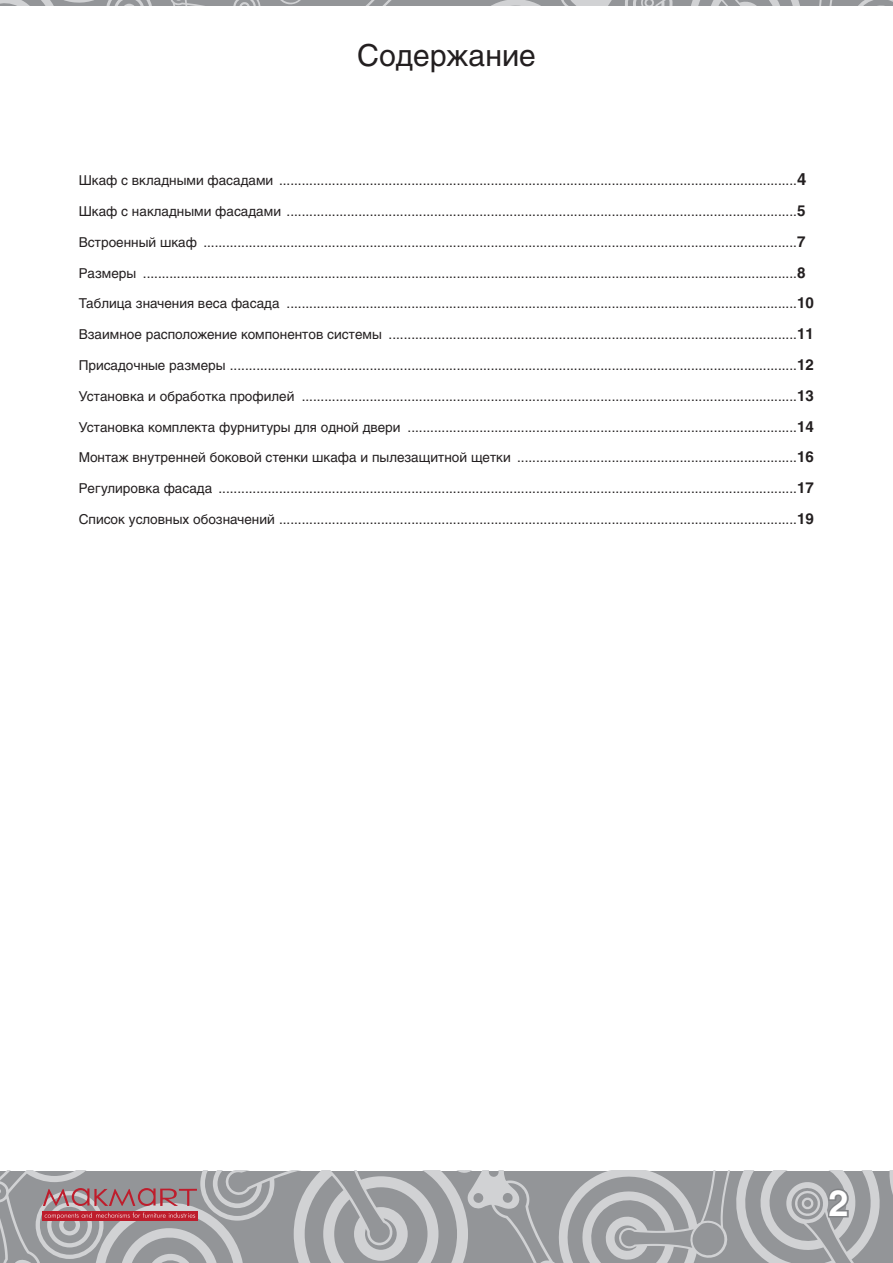
<style>
.page{position:relative;width:893px;height:1263px;background:#fff}
.page>*{position:absolute;margin:0;border:0;box-sizing:border-box;transform-origin:0 0}
.t1{font:700 36px "Helios";color:#fff}
.t2{font:30px "Helios";color:#231f20}
.t3{font:13.5px "Helios";color:#231f20}
.s1{font-weight:700;font-size:16.5px}
.s2{font-weight:700;font-size:15px}
</style>
<div class="page">
<svg style="left:888px;top:1171px;width:5px;height:92px"></svg>
<svg style="left:0;top:1171px;width:881px;height:92px"></svg>
<div style="left:0;top:0;width:893px;height:6px;background:#939598"></div>
<svg style="left:0;top:0;width:392px;height:6px"></svg>
<svg style="left:858px;top:0;width:35px;height:6px"></svg>
<svg style="left:625px;top:0;width:208px;height:6px"></svg>
<svg style="left:491px;top:0;width:121px;height:6px"></svg>
<h2 class="t2" style="left:357px;top:37px;width:180px">Содержание</h2>
<p class="t3" style="left:79px;top:173px;width:729px">Шкаф с вкладными фасадами .........................................................................................................................................<span class="s1">4</span></p>
<p class="t3" style="left:79px;top:203px;width:728px">Шкаф с накладными фасадами .......................................................................................................................................<span class="s2">5</span></p>
<p class="t3" style="left:79px;top:234px;width:728px">Встроенный шкаф .............................................................................................................................................................<span class="s2">7</span></p>
<p class="t3" style="left:79px;top:265px;width:728px">Размеры .............................................................................................................................................................................<span class="s2">8</span></p>
<p class="t3" style="left:79px;top:296px;width:737px">Таблица значения веса фасада .......................................................................................................................................<span class="s2">10</span></p>
<p class="t3" style="left:79px;top:326px;width:737px">Взаимное расположение компонентов системы ............................................................................................................<span class="s2">11</span></p>
<p class="t3" style="left:79px;top:357px;width:737px">Присадочные размеры ......................................................................................................................................................<span class="s2">12</span></p>
<p class="t3" style="left:79px;top:388px;width:737px">Установка и обработка профилей ...................................................................................................................................<span class="s2">13</span></p>
<p class="t3" style="left:79px;top:419px;width:737px">Установка комплекта фурнитуры для одной двери .......................................................................................................<span class="s2">14</span></p>
<p class="t3" style="left:79px;top:449px;width:737px">Монтаж внутренней боковой стенки шкафа и пылезащитной щетки ..........................................................................<span class="s2">16</span></p>
<p class="t3" style="left:79px;top:480px;width:737px">Регулировка фасада .........................................................................................................................................................<span class="s2">17</span></p>
<p class="t3" style="left:79px;top:511px;width:737px">Список условных обозначений .........................................................................................................................................<span class="s2">19</span></p>
<h1 class="t1" style="left:829px;top:1182px;width:22px">2</h1>
</div>
